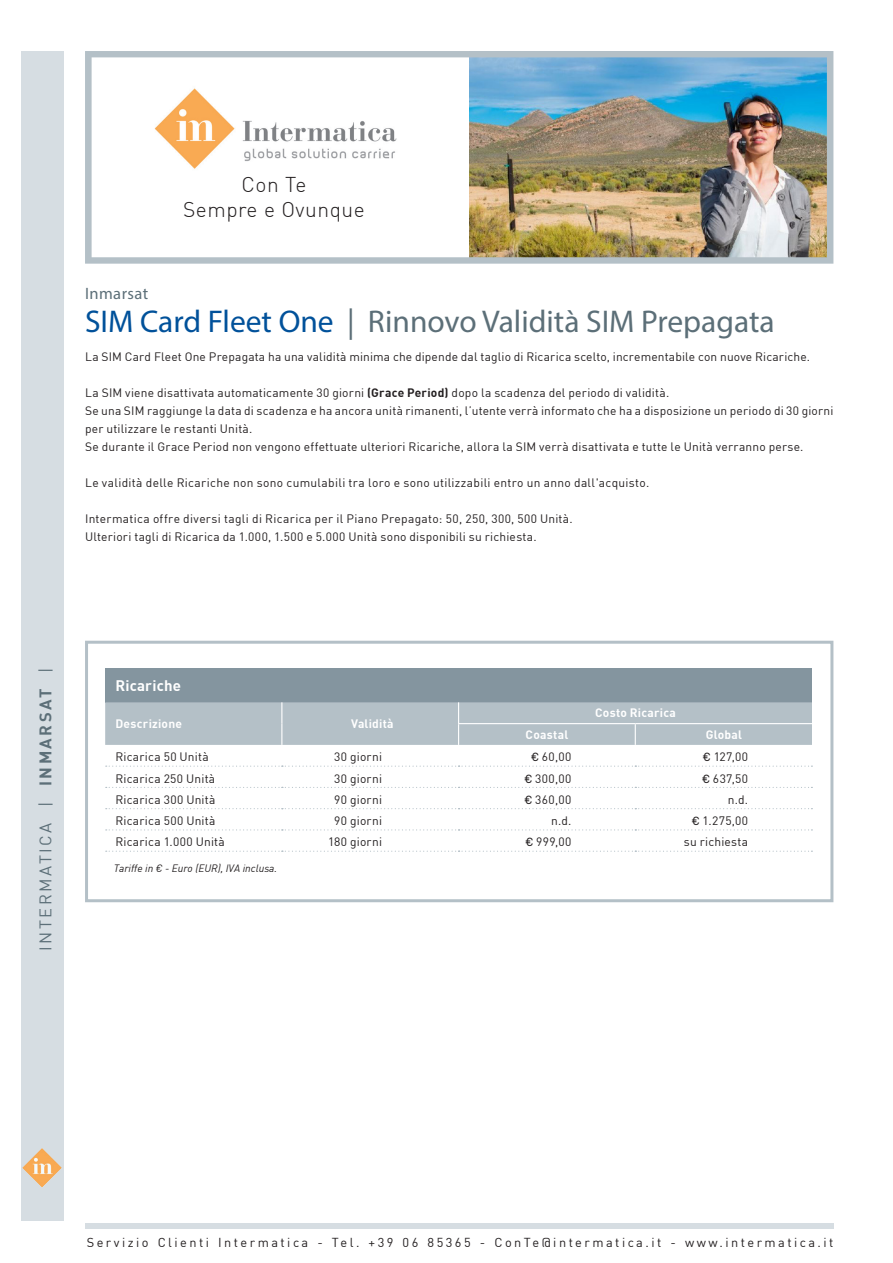
<style>
.page{position:relative;width:893px;height:1263px;background:#fff}
.page>*{position:absolute;margin:0;border:0;box-sizing:border-box;transform-origin:0 0}
.t1{font:31.5px "Myriad Pro";color:#5c6f78}
.t2{font:300 21px/25.2px "DIN";letter-spacing:.025em;color:#231f20;text-align:center}
.t3{font:16.5px "DIN";letter-spacing:.15em;color:#5c6f78}
.t4{font:16.5px "Myriad Pro";letter-spacing:.025em;color:#5c6f78}
.t5{font:700 15px "DIN";letter-spacing:.01em;color:#fff}
.t6{font:12.75px "DIN";letter-spacing:.195em;color:#231f20}
.t7{font:12px/18px "DIN";letter-spacing:.02em;color:#231f20}
.t8{font:700 12px "DIN";letter-spacing:.02em;color:#fff}
.t9{font:italic 10.5px "DIN";color:#231f20}
.s1{color:#01519a}
.s2{font-weight:700}
.s3{font-family:"DIN2014"}
</style>
<div class="page">
<div style="left:21px;top:51px;width:43px;height:1169px;background:#d6dde2"></div>
<img style="left:22px;top:1148px;width:40px;height:39px">
<div style="left:85px;top:1224px;width:748px;height:5px;background:#d6dde2"></div>
<img style="left:85px;top:51px;width:748px;height:213px">
<div style="left:85px;top:641px;width:748px;height:261px;border:3px solid #b4c0c7"></div>
<div style="left:105px;top:668px;width:707px;height:34px;background:#84959f"></div>
<div style="left:105px;top:702px;width:707px;height:43px;background:#b4c0c7"></div>
<svg style="left:106px;top:766px;width:706px;height:1px"></svg>
<svg style="left:106px;top:787px;width:706px;height:1px"></svg>
<svg style="left:106px;top:808px;width:706px;height:1px"></svg>
<svg style="left:106px;top:829px;width:706px;height:1px"></svg>
<svg style="left:106px;top:851px;width:706px;height:1px"></svg>
<hr style="left:458px;top:723px;width:177px;height:1px;background:#fff">
<hr style="left:635px;top:723px;width:177px;height:1px;background:#fff">
<h2 class="t2" style="left:183px;top:171px;width:183px">Con Te<br>Sempre e Ovunque</h2>
<p class="t4" style="left:85px;top:283px;width:65px">Inmarsat</p>
<p class="t1" style="left:85px;top:302px;width:691px"><span class="s1">SIM Card Fleet One</span> | Rinnovo Validità SIM Prepagata</p>
<p class="t7" style="left:85px;top:348px;width:727px">La SIM Card Fleet One Prepagata ha una validità minima che dipende dal taglio di Ricarica scelto, incrementabile con nuove Ricariche.</p>
<p class="t7" style="left:85px;top:384px;width:586px">La SIM viene disattivata automaticamente 30 giorni <span class="s2">(Grace Period)</span> dopo la scadenza del periodo di validità.</p>
<p class="t7" style="left:85px;top:402px;width:750px">Se una SIM raggiunge la data di scadenza e ha ancora unità rimanenti, l’utente verrà informato che ha a disposizione un periodo di 30 giorni per utilizzare le restanti Unità.</p>
<p class="t7" style="left:85px;top:438px;width:720px">Se durante il Grace Period non vengono effettuate ulteriori Ricariche, allora la SIM verrà disattivata e tutte le Unità verranno perse.</p>
<p class="t7" style="left:85px;top:474px;width:566px">Le validità delle Ricariche non sono cumulabili tra loro e sono utilizzabili entro un anno dall'acquisto.</p>
<p class="t7" style="left:85px;top:510px;width:489px">Intermatica offre diversi tagli di Ricarica per il Piano Prepagato: 50, 250, 300, 500 Unità.</p>
<p class="t7" style="left:85px;top:528px;width:453px">Ulteriori tagli di Ricarica da 1.000, 1.500 e 5.000 Unità sono disponibili su richiesta.</p>
<h3 class="t3" style="left:35px;top:951px;width:285px;rotate:-90deg">INTERMATICA | <span class="s2">INMARSAT</span> |</h3>
<p class="t5" style="left:115px;top:675px;width:67px">Ricariche</p>
<p class="t8" style="left:115px;top:716px;width:68px">Descrizione</p>
<p class="t8" style="left:351px;top:716px;width:44px">Validità</p>
<p class="t8" style="left:595px;top:705px;width:82px">Costo Ricarica</p>
<p class="t8" style="left:526px;top:727px;width:44px">Coastal</p>
<p class="t8" style="left:706px;top:727px;width:38px">Global</p>
<p class="t7" style="left:115px;top:748px;width:95px">Ricarica 50 Unità</p>
<p class="t7" style="left:334px;top:748px;width:49px">30 giorni</p>
<p class="t7" style="left:532px;top:748px;width:41px"><span class="s3">€</span> 60,00</p>
<p class="t7" style="left:703px;top:748px;width:46px"><span class="s3">€</span> 127,00</p>
<p class="t7" style="left:115px;top:769px;width:101px">Ricarica 250 Unità</p>
<p class="t7" style="left:334px;top:769px;width:49px">30 giorni</p>
<p class="t7" style="left:525px;top:769px;width:48px"><span class="s3">€</span> 300,00</p>
<p class="t7" style="left:703px;top:769px;width:47px"><span class="s3">€</span> 637,50</p>
<p class="t7" style="left:115px;top:790px;width:101px">Ricarica 300 Unità</p>
<p class="t7" style="left:334px;top:790px;width:49px">90 giorni</p>
<p class="t7" style="left:525px;top:790px;width:48px"><span class="s3">€</span> 360,00</p>
<p class="t7" style="left:728px;top:790px;width:22px">n.d.</p>
<p class="t7" style="left:115px;top:812px;width:102px">Ricarica 500 Unità</p>
<p class="t7" style="left:334px;top:812px;width:49px">90 giorni</p>
<p class="t7" style="left:551px;top:812px;width:22px">n.d.</p>
<p class="t7" style="left:692px;top:812px;width:57px"><span class="s3">€</span> 1.275,00</p>
<p class="t7" style="left:115px;top:833px;width:111px">Ricarica 1.000 Unità</p>
<p class="t7" style="left:328px;top:833px;width:55px">180 giorni</p>
<p class="t7" style="left:526px;top:833px;width:47px"><span class="s3">€</span> 999,00</p>
<p class="t7" style="left:684px;top:833px;width:66px">su richiesta</p>
<p class="t9" style="left:114px;top:862px;width:165px">Tariffe in € - Euro (EUR), IVA inclusa.</p>
<p class="t6" style="left:87px;top:1234px;width:748px">Servizio Clienti Intermatica - Tel. +39 06 85365 - ConTe@intermatica.it - www.intermatica.it</p>
</div>
